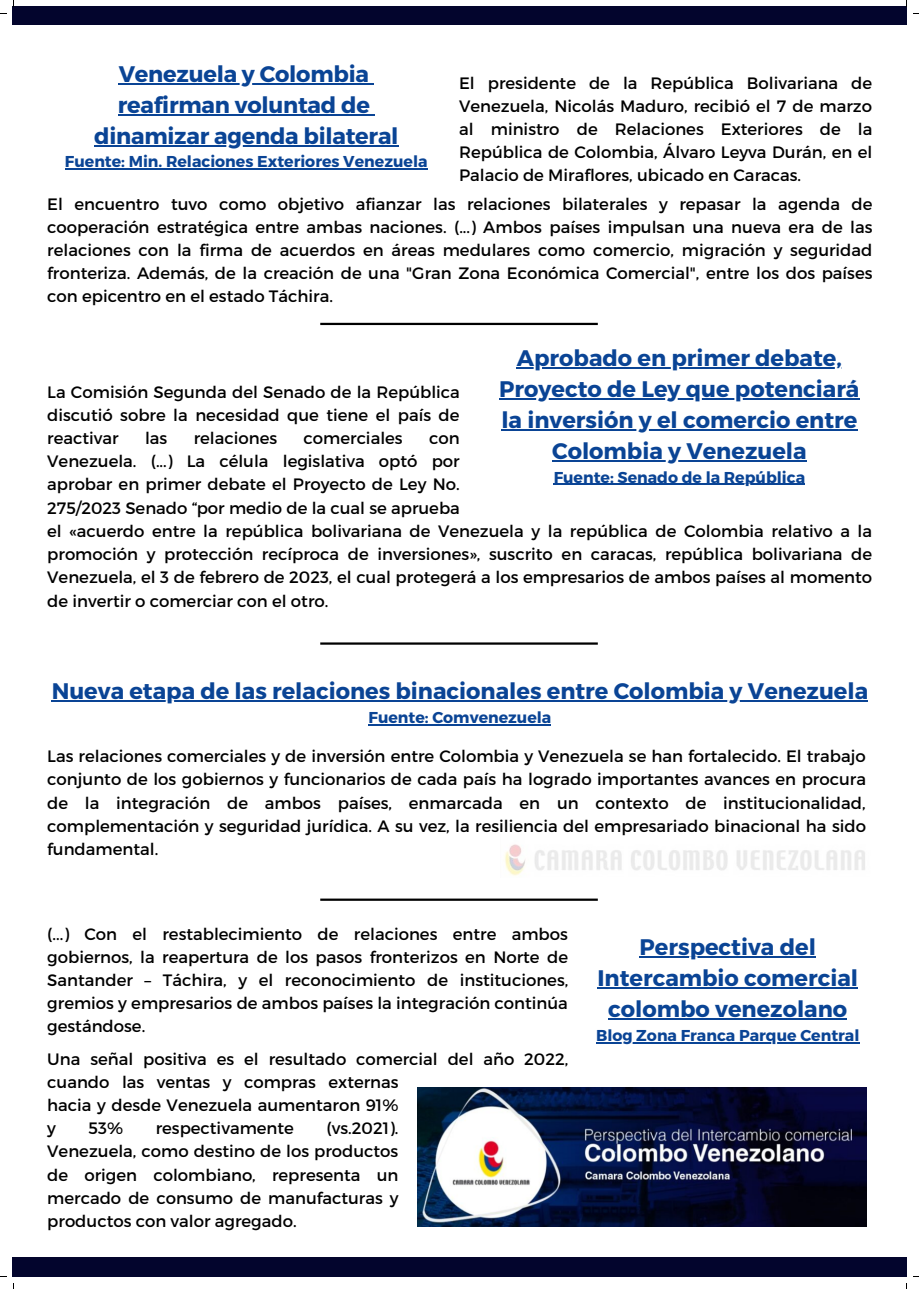
<style>
.page{position:relative;width:919px;height:1289px;background:#fff}
.page>*{position:absolute;margin:0;border:0;box-sizing:border-box;transform-origin:0 0}
.t1{font:700 22.5px/30.9px "Montserrat";color:#0a4495;text-align:center}
.t2{font:16.5px/23.1px "Montserrat";color:#000;text-align:justify}
.t3{font:700 15.75px "Montserrat";color:#0a4495}
</style>
<div class="page">
<div style="left:13px;top:6px;width:893px;height:18px;background:#03052d"></div>
<div style="left:13px;top:1257px;width:893px;height:19px;background:#03052d"></div>
<hr style="left:320px;top:323px;width:277px;height:2px;background:#000">
<hr style="left:320px;top:642px;width:277px;height:2px;background:#000">
<hr style="left:320px;top:898px;width:277px;height:2px;background:#000">
<img style="left:504px;top:844px;width:361px;height:32px">
<img style="left:418px;top:1087px;width:447px;height:139px">
<hr style="left:119px;top:83px;width:249px;height:1px;background:#0a4495">
<hr style="left:118px;top:114px;width:251px;height:1px;background:#0a4495">
<hr style="left:94px;top:145px;width:304px;height:1px;background:#0a4495">
<hr style="left:65px;top:168px;width:362px;height:1px;background:#0a4495">
<hr style="left:516px;top:367px;width:325px;height:2px;background:#0a4495">
<hr style="left:499px;top:398px;width:360px;height:2px;background:#0a4495">
<hr style="left:501px;top:429px;width:356px;height:2px;background:#0a4495">
<hr style="left:552px;top:460px;width:254px;height:2px;background:#0a4495">
<hr style="left:553px;top:484px;width:251px;height:1px;background:#0a4495">
<hr style="left:52px;top:700px;width:815px;height:2px;background:#0a4495">
<hr style="left:368px;top:724px;width:183px;height:1px;background:#0a4495">
<hr style="left:639px;top:956px;width:176px;height:2px;background:#0a4495">
<hr style="left:597px;top:987px;width:260px;height:2px;background:#0a4495">
<hr style="left:608px;top:1018px;width:239px;height:2px;background:#0a4495">
<hr style="left:596px;top:1042px;width:263px;height:1px;background:#0a4495">
<h1 class="t1" style="left:94px;top:57px;width:306px">Venezuela y Colombia reafirman voluntad de dinamizar agenda bilateral</h1>
<p class="t3" style="left:65px;top:151px;width:364px">Fuente: Min. Relaciones Exteriores Venezuela</p>
<p class="t2" style="left:47px;top:191px;width:826px">El encuentro tuvo como objetivo afianzar las relaciones bilaterales y repasar la agenda de cooperación estratégica entre ambas naciones. (...) Ambos países impulsan una nueva era de las relaciones con la firma de acuerdos en áreas medulares como comercio, migración y seguridad fronteriza. Además, de la creación de una "Gran Zona Económica Comercial", entre los dos países con epicentro en el estado Táchira.</p>
<p class="t2" style="left:459px;top:71px;width:415px">El presidente de la República Bolivariana de Venezuela, Nicolás Maduro, recibió el 7 de marzo al ministro de Relaciones Exteriores de la República de Colombia, Álvaro Leyva Durán, en el Palacio de Miraflores, ubicado en Caracas.</p>
<p class="t2" style="left:47px;top:380px;width:414px">La Comisión Segunda del Senado de la República discutió sobre la necesidad que tiene el país de reactivar</p>
<p class="t2" style="left:145px;top:426px;width:24px">las</p>
<p class="t2" style="left:194px;top:426px;width:85px">relaciones</p>
<p class="t2" style="left:303px;top:426px;width:100px">comerciales</p>
<p class="t2" style="left:47px;top:426px;width:414px;text-indent:381px">con Venezuela. (...) La célula legislativa optó por aprobar en primer debate el Proyecto de Ley No.<br>275/2023 Senado “por medio de la cual se aprueba</p>
<h1 class="t1" style="left:499px;top:341px;width:361px">Aprobado en primer debate,<br>Proyecto de Ley que potenciará la inversión y el comercio entre<br>Colombia y Venezuela</h1>
<p class="t3" style="left:553px;top:467px;width:253px">Fuente: Senado de la República</p>
<p class="t2" style="left:47px;top:519px;width:826px">el «acuerdo entre la república bolivariana de Venezuela y la república de Colombia relativo a la promoción y protección recíproca de inversiones», suscrito en caracas, república bolivariana de Venezuela, el 3 de febrero de 2023, el cual protegerá a los empresarios de ambos países al momento de invertir o comerciar con el otro.</p>
<h1 class="t1" style="left:52px;top:674px;width:817px">Nueva etapa de las relaciones binacionales entre Colombia y Venezuela</h1>
<p class="t3" style="left:368px;top:707px;width:184px">Fuente: Comvenezuela</p>
<p class="t2" style="left:47px;top:744px;width:820px">Las relaciones comerciales y de inversión entre Colombia y Venezuela se han fortalecido. El trabajo conjunto de los gobiernos y funcionarios de cada país ha logrado importantes avances en procura de la integración de ambos países, enmarcada en un contexto de institucionalidad, complementación y seguridad jurídica. A su vez, la resiliencia del empresariado binacional ha sido fundamental.</p>
<p class="t2" style="left:47px;top:921px;width:522px">(...) Con el restablecimiento de relaciones entre ambos gobiernos, la reapertura de los pasos fronterizos en Norte de Santander – Táchira, y el reconocimiento de instituciones, gremios y empresarios de ambos países la integración continúa gestándose.</p>
<p class="t2" style="left:47px;top:1046px;width:522px">Una señal positiva es el resultado comercial del año 2022,</p>
<p class="t2" style="left:47px;top:1069px;width:353px">cuando las ventas y compras externas hacia y desde Venezuela aumentaron 91% y</p>
<p class="t2" style="left:89px;top:1116px;width:36px">53%</p>
<p class="t2" style="left:156px;top:1116px;width:140px">respectivamente</p>
<p class="t2" style="left:47px;top:1116px;width:353px;text-indent:279px">(vs.2021).<br>Venezuela, como destino de los productos de origen colombiano, representa un mercado de consumo de manufacturas y productos con valor agregado.</p>
<h1 class="t1" style="left:597px;top:930px;width:262px">Perspectiva del<br>Intercambio comercial colombo venezolano</h1>
<p class="t3" style="left:596px;top:1025px;width:265px">Blog Zona Franca Parque Central</p>
</div>
